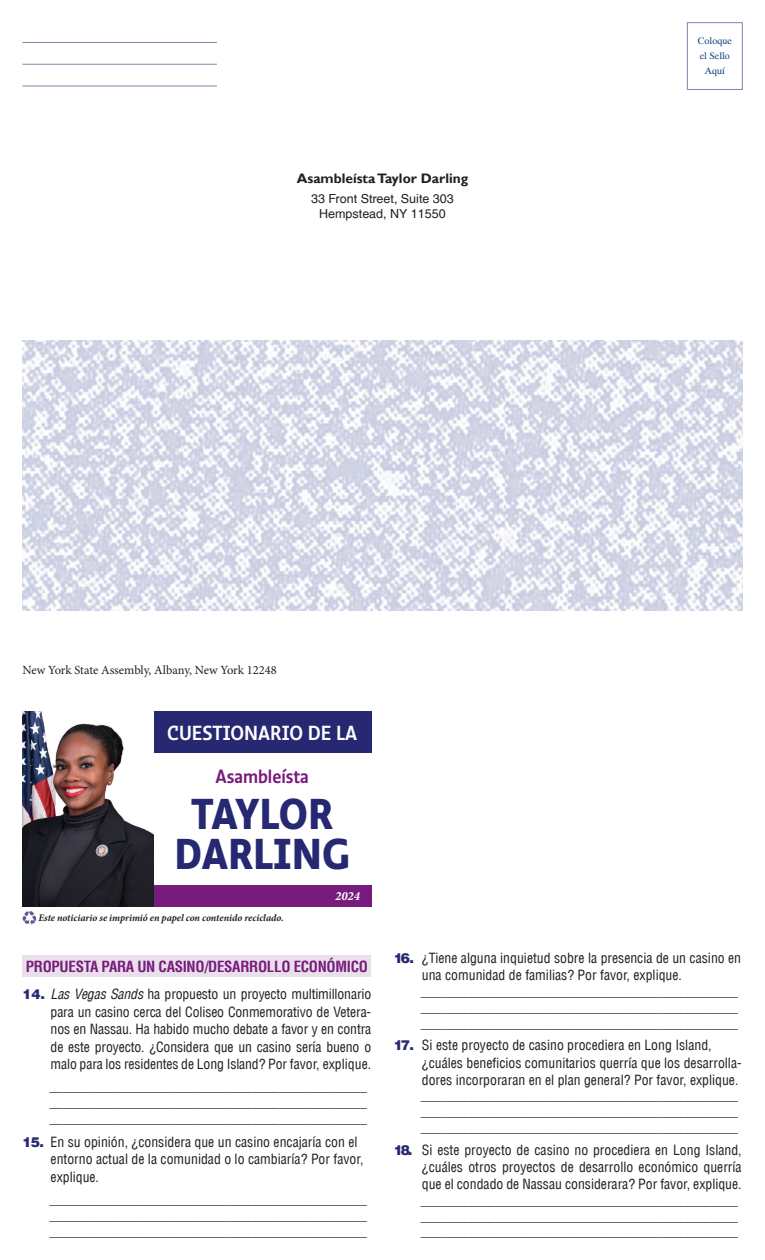
<style>
.page{position:relative;width:765px;height:1260px;background:#fff}
.page>*{position:absolute;margin:0;border:0;box-sizing:border-box;transform-origin:0 0}
.t1{font:700 45px/40px "Ratio Display";color:#272872;text-align:center}
.t2{font:500 21.25px "Ratio Display";color:#fff}
.t3{font:500 20px "Ratio Display";color:#771b7c}
.t4{font:700 condensed 15px "Helvetica";letter-spacing:-.02em;color:#771b7c}
.t5{font:condensed 13.75px/15.8px "Helvetica";color:#231f20;text-align:justify}
.t6{font:700 13.75px "Gill Sans";color:#231f20}
.t7{font:12.5px "Minion Pro";letter-spacing:-.005em;color:#231f20}
.t8{font:12.5px/15px "Helvetica";color:#231f20;text-align:center}
.t9{font:italic 700 12.5px "Minion Pro";color:#fff}
.t10{font:italic 700 10px "Minion Pro";letter-spacing:-.005em;color:#231f20}
.t11{font:10px/15px "Times";color:#104079;text-align:center}
.s1{font-weight:900;font-stretch:normal;color:#272872}
.s2{font-style:italic}
</style>
<div class="page">
<hr style="left:22px;top:42px;width:195px;height:1px;background:#7f85ab">
<hr style="left:22px;top:64px;width:195px;height:1px;background:#7f85ab">
<hr style="left:22px;top:86px;width:195px;height:1px;background:#7f85ab">
<div style="left:687px;top:22px;width:55px;height:68px;border:1px solid #7f85ab"></div>
<img style="left:22px;top:340px;width:720px;height:271px">
<div style="left:153px;top:711px;width:218px;height:42px;background:#272872"></div>
<div style="left:153px;top:885px;width:218px;height:21px;background:#771b7c"></div>
<img style="left:22px;top:911px;width:14px;height:14px">
<img style="left:22px;top:711px;width:131px;height:196px">
<div style="left:22px;top:956px;width:349px;height:21px;background:#e9e0ec"></div>
<p class="t6" style="left:297px;top:170px;width:173px">Asambleísta Taylor Darling</p>
<p class="t8" style="left:311px;top:192px;width:144px">33 Front Street, Suite 303<br>Hempstead, NY 11550</p>
<p class="t7" style="left:22px;top:661px;width:256px">New York State Assembly, Albany, New York 12248</p>
<h2 class="t2" style="left:167px;top:720px;width:191px">CUESTIONARIO DE LA</h2>
<h3 class="t3" style="left:216px;top:765px;width:95px">Asambleísta</h3>
<h1 class="t1" style="left:175px;top:793px;width:177px">TAYLOR<br>DARLING</h1>
<p class="t10" style="left:38px;top:911px;width:247px">Este noticiario se imprimió en papel con contenido reciclado.</p>
<p class="t9" style="left:335px;top:887px;width:26px">2024</p>
<p class="t11" style="left:698px;top:34px;width:35px">Coloque el Sello<br>Aquí</p>
<p class="t4" style="left:26px;top:959px;width:344px">PROPUESTA PARA UN CASINO/DESARROLLO ECONÓMICO</p>
<p class="t5" style="left:51px;top:986px;width:322px;line-height:17.5px;text-indent:-28px"><span class="s1">14.</span> <span class="s2">Las Vegas Sands</span> ha propuesto un proyecto multimillonario para un casino cerca del Coliseo Conmemorativo de Vetera&shy;nos en Nassau. Ha habido mucho debate a favor y en contra de este proyecto. ¿Considera que un casino sería bueno o malo para los residentes de Long Island? Por favor, explique.</p>
<p class="t5" style="left:50px;top:1079px;width:319px;line-height:16.2px">_______________________________________________ _______________________________________________ _______________________________________________</p>
<p class="t5" style="left:51px;top:1134px;width:314px;line-height:17.8px;text-align:left;text-indent:-28px"><span class="s1">15.</span> En su opinión, ¿considera que un casino encajaría con el entorno actual de la comunidad o lo cambiaría? Por favor, explique.</p>
<p class="t5" style="left:50px;top:1192px;width:319px;line-height:16.2px">_______________________________________________ _______________________________________________ _______________________________________________</p>
<p class="t5" style="left:422px;top:951px;width:321px;line-height:17.2px;text-indent:-28px"><span class="s1">16.</span> ¿Tiene alguna inquietud sobre la presencia de un casino en una comunidad de familias? Por favor, explique.</p>
<p class="t5" style="left:421px;top:984px;width:319px">_______________________________________________ _______________________________________________ _______________________________________________</p>
<p class="t5" style="left:422px;top:1038px;width:321px;line-height:17.2px;text-align:left;text-indent:-28px"><span class="s1">17.</span> Si este proyecto de casino procediera en Long Island, ¿cuáles beneficios comunitarios querría que los desarrolla&shy;dores incorporaran en el plan general? Por favor, explique.</p>
<p class="t5" style="left:421px;top:1089px;width:319px">_______________________________________________ _______________________________________________ _______________________________________________</p>
<p class="t5" style="left:422px;top:1142px;width:321px;line-height:17.2px;text-indent:-28px"><span class="s1">18.</span> Si este proyecto de casino no procediera en Long Island, ¿cuáles otros proyectos de desarrollo económico querría que el condado de Nassau considerara? Por favor, explique.</p>
<p class="t5" style="left:421px;top:1193px;width:319px">_______________________________________________ _______________________________________________ _______________________________________________</p>
</div>
